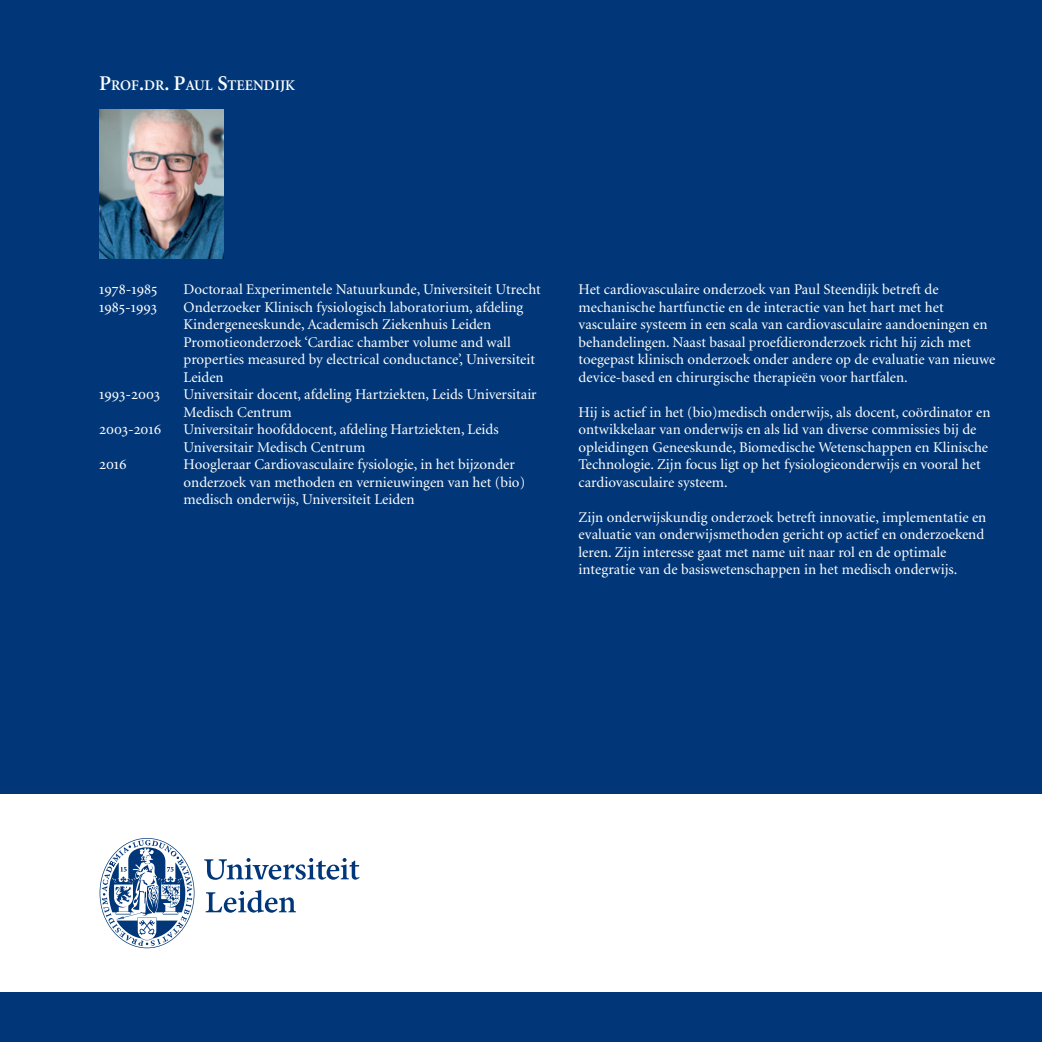
<style>
.page{position:relative;width:1042px;height:1042px;background:#fff}
.page>*{position:absolute;margin:0;border:0;box-sizing:border-box;transform-origin:0 0}
.t1{font:15.75px "Minion Exp";color:#fff}
.t2{font:14.88px/17.5px "Minion";color:#fff}
.t3{font:600 14.7px "Minion";color:#fff}
.s1{font-size:21px}
</style>
<div class="page">
<div style="left:0;top:992px;width:1042px;height:50px;background:#013778"></div>
<div style="left:0;top:0;width:1042px;height:794px;background:#013778"></div>
<svg style="left:204px;top:858px;width:156px;height:55px"></svg>
<svg style="left:100px;top:838px;width:94px;height:110px"></svg>
<img style="left:99px;top:109px;width:124px;height:149px">
<p class="t3" style="left:99px;top:78px;width:197px"><span class="s1">P</span>ROF<span class="s1">.</span>DR<span class="s1">. P</span>AUL <span class="s1">S</span>TEENDIJK</p>
<p class="t1" style="left:99px;top:283px;width:60px">1978-1985</p>
<p class="t2" style="left:184px;top:281px;width:359px">Doctoraal Experimentele Natuurkunde, Universiteit Utrecht</p>
<p class="t1" style="left:99px;top:300px;width:59px">1985-1993</p>
<p class="t2" style="left:184px;top:299px;width:353px">Onderzoeker Klinisch fysiologisch laboratorium, afdeling Kindergeneeskunde, Academisch Ziekenhuis Leiden Promotieonderzoek ‘Cardiac chamber volume and wall properties measured by electrical conductance’, Universiteit Leiden</p>
<p class="t1" style="left:99px;top:388px;width:62px">1993-2003</p>
<p class="t2" style="left:184px;top:386px;width:355px">Universitair docent, afdeling Hartziekten, Leids Universitair<br>Medisch Centrum</p>
<p class="t1" style="left:99px;top:423px;width:64px">2003-2016</p>
<p class="t2" style="left:184px;top:421px;width:317px">Universitair hoofddocent, afdeling Hartziekten, Leids<br>Universitair Medisch Centrum</p>
<p class="t1" style="left:99px;top:458px;width:29px">2016</p>
<p class="t2" style="left:184px;top:456px;width:343px">Hoogleraar Cardiovasculaire fysiologie, in het bijzonder onderzoek van methoden en vernieuwingen van het (bio) medisch onderwijs, Universiteit Leiden</p>
<p class="t2" style="left:578px;top:281px;width:418px">Het cardiovasculaire onderzoek van Paul Steendijk betreft de mechanische hartfunctie en de interactie van het hart met het vasculaire systeem in een scala van cardiovasculaire aandoeningen en behandelingen. Naast basaal proefdieronderzoek richt hij zich met toegepast klinisch onderzoek onder andere op de evaluatie van nieuwe device-based en chirurgische therapieën voor hartfalen.</p>
<p class="t2" style="left:578px;top:403px;width:413px">Hij is actief in het (bio)medisch onderwijs, als docent, coördinator en ontwikkelaar van onderwijs en als lid van diverse commissies bij de opleidingen Geneeskunde, Biomedische Wetenschappen en Klinische Technologie. Zijn focus ligt op het fysiologieonderwijs en vooral het cardiovasculaire systeem.</p>
<p class="t2" style="left:578px;top:508px;width:409px">Zijn onderwijskundig onderzoek betreft innovatie, implementatie en evaluatie van onderwijsmethoden gericht op actief en onderzoekend leren. Zijn interesse gaat met name uit naar rol en de optimale integratie van de basiswetenschappen in het medisch onderwijs.</p>
</div>
